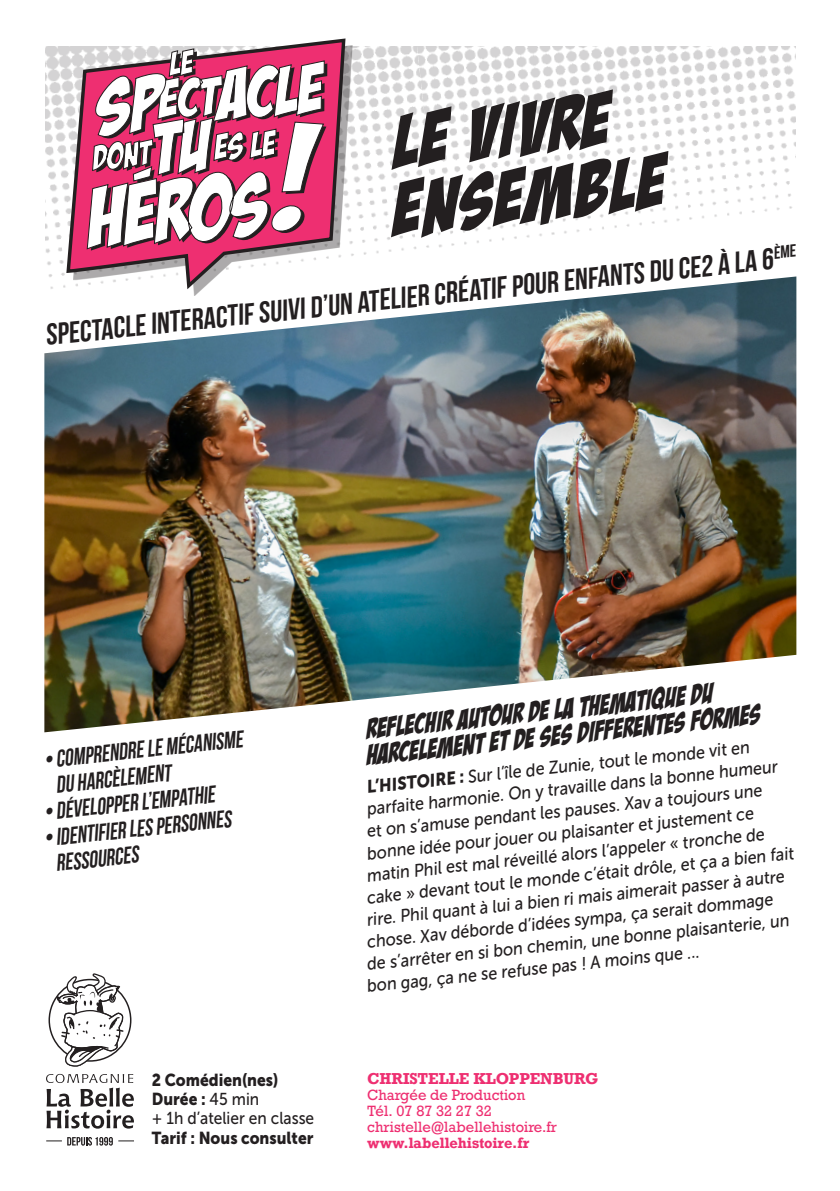
<style>
.page{position:relative;width:840px;height:1191px;background:#fff}
.page>*{position:absolute;margin:0;border:0;box-sizing:border-box;transform-origin:0 0}
.t1{font:76.2px "Bada Boom BB";color:#231f20}
.t2{font:30px "Bebas Neue";color:#231f20}
.t3{font:28px/26px "Bada Boom BB";color:#231f20;scale:.9 1}
.t4{font:italic 700 24px/26px "Bebas Neue";color:#231f20;scale:.9 1}
.t5{font:18px "Museo Sans 500";color:#231f20;scale:.9 1}
.t6{font:17.2px "Museo Sans 900";color:#231f20;scale:.9 1}
.t7{font:17.2px "Museo Sans 500";color:#231f20;scale:.9 1}
.t8{font:700 14.8px "Rockwell";color:#ee2f71}
.t9{font:14px "Rockwell";color:#ee2f71}
.t10{font:700 14px "Rockwell";color:#ee2f71}
.s1{font-family:"Museo Sans 500"}
.s2{font-family:"Museo Sans 900"}
</style>
<div class="page">
<img style="left:45px;top:45px;width:366px;height:231px">
<img style="left:411px;top:46px;width:385px;height:203px">
<svg style="left:46px;top:1074px;width:88px;height:54px"></svg>
<svg style="left:49px;top:979px;width:82px;height:82px"></svg>
<svg style="left:55px;top:973px;width:70px;height:94px"></svg>
<svg style="left:46px;top:1137px;width:88px;height:8px"></svg>
<img style="left:44px;top:276px;width:752px;height:456px">
<div style="left:73px;top:45px;width:279px;height:251px;background:#231f20;opacity:.38"></div>
<svg style="left:64px;top:38px;width:283px;height:255px"></svg>
<svg style="left:86px;top:46px;width:241px;height:205px"></svg>
<p class="t1" style="left:387px;top:103px;width:218px;rotate:-6deg">LE VIVRE</p>
<p class="t1" style="left:387px;top:170px;width:274px;rotate:-6deg">ENSEMBLE</p>
<p class="t2" style="left:44px;top:319px;width:756px;rotate:-6deg">SPECTACLE INTERACTIF SUIVI D’UN ATELIER CRÉATIF POUR ENFANTS DU CE2 À LA 6<sup>ÈME</sup></p>
<p class="t4" style="left:52px;top:745px;width:213px;text-indent:-9px;rotate:-6deg">• Comprendre le mécanisme du harcèlement</p>
<p class="t4" style="left:42px;top:798px;width:192px;rotate:-6deg">• Développer l’empathie</p>
<p class="t4" style="left:52px;top:824px;width:200px;text-indent:-9px;rotate:-6deg">• Identifier les personnes ressources</p>
<p class="t6" style="left:152px;top:1070px;width:142px">2 Comédien(nes)</p>
<p class="t6" style="left:152px;top:1089px;width:121px">Durée : <span class="s1">45 min</span></p>
<p class="t7" style="left:152px;top:1109px;width:182px">+ 1h d’atelier en classe</p>
<p class="t6" style="left:152px;top:1127px;width:181px">Tarif : Nous consulter</p>
<p class="t3" style="left:362px;top:717px;width:441px;rotate:-6deg">REFLECHIR AUTOUR DE LA THEMATIQUE DU<br>HARCELEMENT ET DE SES DIFFERENTES FORMES</p>
<p class="t5" style="left:365px;top:777px;width:429px;rotate:-6deg"><span class="s2">L’HISTOIRE :</span> Sur l’île de Zunie, tout le monde vit en</p>
<p class="t5" style="left:365px;top:799px;width:460px;rotate:-6deg">parfaite harmonie. On y travaille dans la bonne humeur</p>
<p class="t5" style="left:365px;top:821px;width:443px;rotate:-6deg">et on s’amuse pendant les pauses. Xav a toujours une</p>
<p class="t5" style="left:365px;top:843px;width:433px;rotate:-6deg">bonne idée pour jouer ou plaisanter et justement ce</p>
<p class="t5" style="left:365px;top:865px;width:445px;rotate:-6deg">matin Phil est mal réveillé alors l’appeler « tronche de</p>
<p class="t5" style="left:365px;top:888px;width:478px;rotate:-6deg">cake » devant tout le monde c’était drôle, et ça a bien fait</p>
<p class="t5" style="left:365px;top:910px;width:467px;rotate:-6deg">rire. Phil quant à lui a bien ri mais aimerait passer à autre</p>
<p class="t5" style="left:365px;top:932px;width:455px;rotate:-6deg">chose. Xav déborde d’idées sympa, ça serait dommage</p>
<p class="t5" style="left:365px;top:954px;width:473px;rotate:-6deg">de s’arrêter en si bon chemin, une bonne plaisanterie, un</p>
<p class="t5" style="left:365px;top:976px;width:372px;rotate:-6deg">bon gag, ça ne se refuse pas ! A moins que ...</p>
<p class="t8" style="left:367px;top:1068px;width:232px">CHRISTELLE KLOPPENBURG</p>
<p class="t9" style="left:367px;top:1085px;width:159px">Chargée de Production</p>
<p class="t9" style="left:367px;top:1101px;width:126px">Tél. 07 87 32 27 32</p>
<p class="t9" style="left:367px;top:1117px;width:191px">christelle@labellehistoire.fr</p>
<p class="t10" style="left:367px;top:1133px;width:164px">www.labellehistoire.fr</p>
</div>
